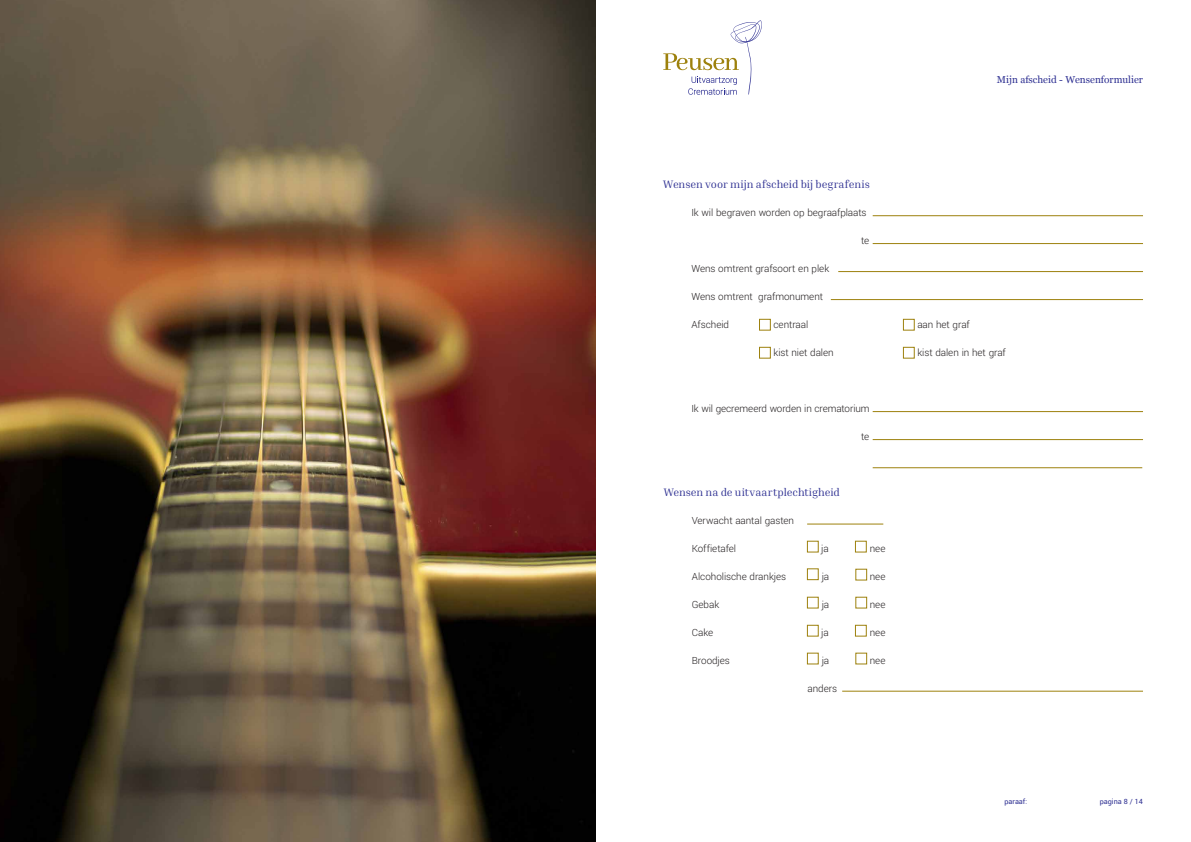
<style>
.page{position:relative;width:1191px;height:842px;background:#fff}
.page>*{position:absolute;margin:0;border:0;box-sizing:border-box;transform-origin:0 0}
.t1{font:300 11px "Yantramanav";letter-spacing:-.005em;color:#231f20}
.t2{font:11px "Inria Serif";letter-spacing:-.005em;color:#2e3092}
.t3{font:10px "Georgia";color:#2e3092}
.t4{font:8px "Yantramanav";color:#2e3092}
</style>
<div class="page">
<svg style="left:663px;top:20px;width:99px;height:75px"></svg>
<div style="left:807px;top:541px;width:11px;height:11px;border:1px solid #9d810d"></div>
<div style="left:807px;top:625px;width:11px;height:11px;border:1px solid #9d810d"></div>
<div style="left:807px;top:569px;width:11px;height:11px;border:1px solid #9d810d"></div>
<div style="left:807px;top:653px;width:11px;height:11px;border:1px solid #9d810d"></div>
<div style="left:807px;top:597px;width:11px;height:11px;border:1px solid #9d810d"></div>
<div style="left:855px;top:541px;width:11px;height:11px;border:1px solid #9d810d"></div>
<div style="left:855px;top:625px;width:11px;height:11px;border:1px solid #9d810d"></div>
<div style="left:855px;top:569px;width:12px;height:11px;border:1px solid #9d810d"></div>
<div style="left:855px;top:653px;width:12px;height:11px;border:1px solid #9d810d"></div>
<div style="left:855px;top:597px;width:12px;height:11px;border:1px solid #9d810d"></div>
<hr style="left:807px;top:524px;width:76px;height:1px;background:#9d810d">
<hr style="left:842px;top:691px;width:301px;height:1px;background:#9d810d">
<img style="left:0;top:0;width:595px;height:842px">
<hr style="left:831px;top:299px;width:312px;height:1px;background:#9d810d">
<hr style="left:838px;top:271px;width:305px;height:1px;background:#9d810d">
<hr style="left:872px;top:216px;width:271px;height:1px;background:#9d810d">
<hr style="left:872px;top:411px;width:271px;height:1px;background:#9d810d">
<hr style="left:872px;top:243px;width:271px;height:1px;background:#9d810d">
<hr style="left:872px;top:439px;width:271px;height:1px;background:#9d810d">
<hr style="left:872px;top:468px;width:270px;height:1px;background:#9d810d">
<div style="left:759px;top:319px;width:11px;height:11px;border:1px solid #9d810d"></div>
<div style="left:903px;top:319px;width:11px;height:11px;border:1px solid #9d810d"></div>
<div style="left:759px;top:347px;width:11px;height:11px;border:1px solid #9d810d"></div>
<div style="left:903px;top:347px;width:11px;height:11px;border:1px solid #9d810d"></div>
<p class="t3" style="left:997px;top:72px;width:148px">Mijn afscheid - Wensenformulier</p>
<p class="t2" style="left:663px;top:177px;width:208px">Wensen voor mijn afscheid bij begrafenis</p>
<p class="t1" style="left:691px;top:206px;width:177px">Ik wil begraven worden op begraafplaats</p>
<p class="t1" style="left:691px;top:262px;width:139px">Wens omtrent grafsoort en plek</p>
<p class="t1" style="left:691px;top:290px;width:133px">Wens omtrent grafmonument</p>
<p class="t1" style="left:691px;top:318px;width:39px">Afscheid</p>
<p class="t1" style="left:773px;top:318px;width:36px">centraal</p>
<p class="t1" style="left:773px;top:346px;width:62px">kist niet dalen</p>
<p class="t1" style="left:861px;top:234px;width:10px">te</p>
<p class="t1" style="left:691px;top:402px;width:180px">Ik wil gecremeerd worden in crematorium</p>
<p class="t1" style="left:861px;top:430px;width:10px">te</p>
<p class="t2" style="left:663px;top:485px;width:178px">Wensen na de uitvaartplechtigheid</p>
<p class="t1" style="left:692px;top:514px;width:104px">Verwacht aantal gasten</p>
<p class="t1" style="left:692px;top:542px;width:46px">Koffietafel</p>
<p class="t1" style="left:821px;top:542px;width:9px">ja</p>
<p class="t1" style="left:869px;top:542px;width:17px">nee</p>
<p class="t1" style="left:692px;top:570px;width:96px">Alcoholische drankjes</p>
<p class="t1" style="left:821px;top:570px;width:9px">ja</p>
<p class="t1" style="left:869px;top:570px;width:17px">nee</p>
<p class="t1" style="left:692px;top:598px;width:29px">Gebak</p>
<p class="t1" style="left:821px;top:598px;width:9px">ja</p>
<p class="t1" style="left:869px;top:598px;width:17px">nee</p>
<p class="t1" style="left:692px;top:626px;width:23px">Cake</p>
<p class="t1" style="left:821px;top:626px;width:9px">ja</p>
<p class="t1" style="left:869px;top:626px;width:17px">nee</p>
<p class="t1" style="left:692px;top:654px;width:40px">Broodjes</p>
<p class="t1" style="left:821px;top:654px;width:9px">ja</p>
<p class="t1" style="left:869px;top:654px;width:17px">nee</p>
<p class="t1" style="left:807px;top:682px;width:31px">anders</p>
<p class="t1" style="left:917px;top:318px;width:54px">aan het graf</p>
<p class="t1" style="left:917px;top:346px;width:90px">kist dalen in het graf</p>
<p class="t4" style="left:1004px;top:796px;width:24px">paraaf:</p>
<p class="t4" style="left:1099px;top:796px;width:45px">pagina 8 / 14</p>
</div>
